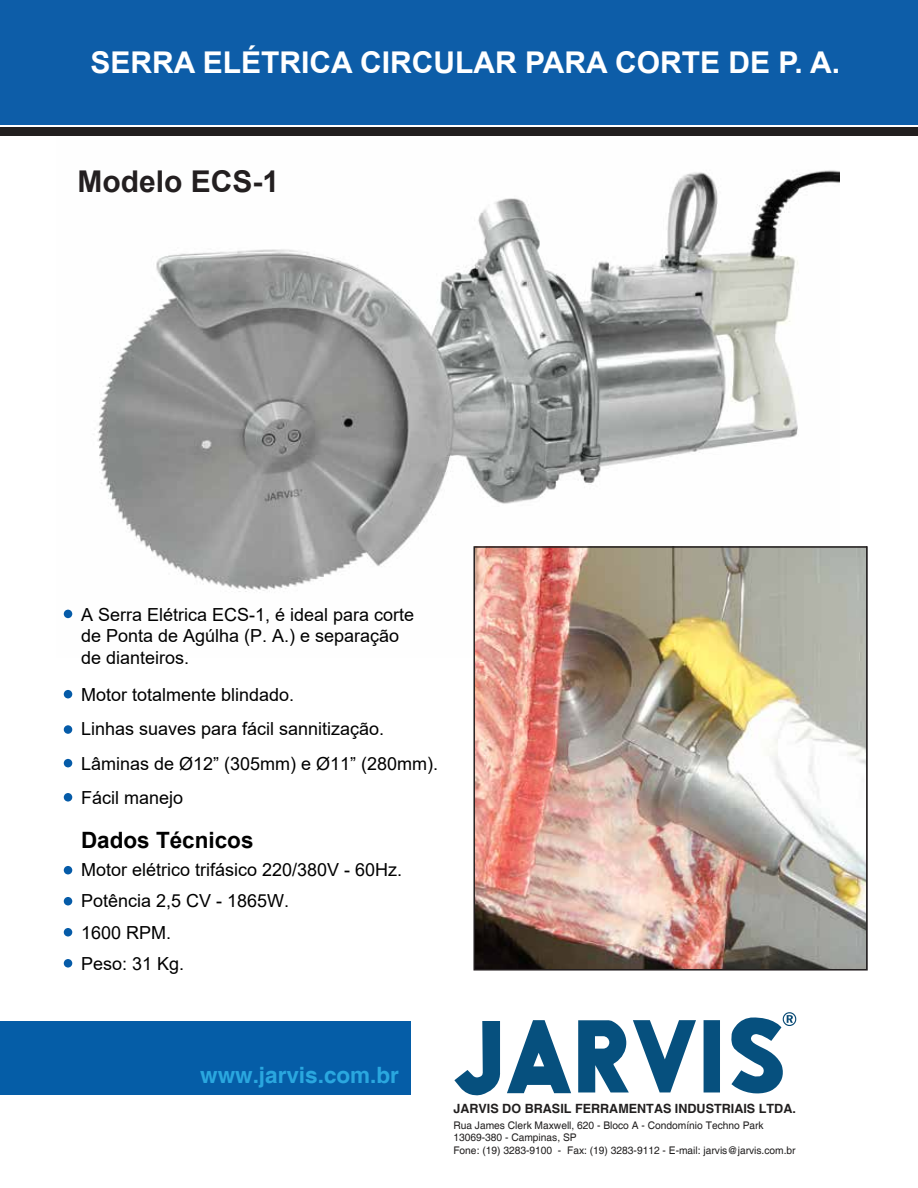
<style>
.page{position:relative;width:918px;height:1188px;background:#fff}
.page>*{position:absolute;margin:0;border:0;box-sizing:border-box;transform-origin:0 0}
.t1{font:700 30px "Arial";color:#fff}
.t2{font:700 30px "Arial";color:#231f20}
.t3{font:700 22.5px "Helvetica";color:#2aa7df}
.t4{font:700 22.5px "Arial";color:#010101}
.t5{font:18px/34.2px "Arial";color:#010101}
.t6{font:700 12.75px "Helvetica";color:#211f1f}
.t7{font:10.5px/12.3px "Helvetica";color:#211f1f}
</style>
<div class="page">
<img style="left:56px;top:135px;width:784px;height:484px">
<img style="left:476px;top:549px;width:389px;height:419px">
<div style="left:473px;top:546px;width:395px;height:425px;border:2px solid #231f20"></div>
<div style="left:0;top:0;width:918px;height:125px;background:#0d5da8"></div>
<div style="left:0;top:127px;width:918px;height:8px;background:#221f1f"></div>
<div style="left:64px;top:610px;width:8px;height:8px;background:#055ba8;border-radius:50%"></div>
<div style="left:64px;top:759px;width:8px;height:8px;background:#055ba8;border-radius:50%"></div>
<div style="left:64px;top:725px;width:8px;height:9px;background:#055ba8;border-radius:50%"></div>
<div style="left:64px;top:897px;width:8px;height:8px;background:#055ba8;border-radius:50%"></div>
<div style="left:64px;top:690px;width:8px;height:8px;background:#055ba8;border-radius:50%"></div>
<div style="left:64px;top:959px;width:8px;height:9px;background:#055ba8;border-radius:50%"></div>
<div style="left:64px;top:928px;width:8px;height:9px;background:#055ba8;border-radius:50%"></div>
<div style="left:64px;top:866px;width:8px;height:8px;background:#055ba8;border-radius:50%"></div>
<div style="left:64px;top:793px;width:8px;height:9px;background:#055ba8;border-radius:50%"></div>
<div style="left:0;top:1021px;width:411px;height:74px;background:#055da7"></div>
<svg style="left:454px;top:1012px;width:342px;height:84px"></svg>
<h1 class="t1" style="left:91px;top:41px;width:751px">SERRA ELÉTRICA CIRCULAR PARA CORTE DE P. A.</h1>
<h1 class="t2" style="left:78px;top:161px;width:203px">Modelo ECS-1</h1>
<p class="t5" style="left:81px;top:604px;width:335px;line-height:21.6px">A Serra Elétrica ECS-1, é ideal para corte de Ponta de Agúlha (P. A.) e separação de dianteiros.</p>
<p class="t5" style="left:81px;top:678px;width:359px">Motor totalmente blindado.<br>Linhas suaves para fácil sannitização.<br>Lâminas de Ø12” (305mm) e Ø11” (280mm).<br>Fácil manejo</p>
<p class="t4" style="left:81px;top:824px;width:174px">Dados Técnicos</p>
<p class="t5" style="left:81px;top:854px;width:323px;line-height:31.2px">Motor elétrico trifásico 220/380V - 60Hz.<br>Potência 2,5 CV - 1865W.<br>1600 RPM.<br>Peso: 31 Kg.</p>
<p class="t3" style="left:200px;top:1061px;width:200px">www.jarvis.com.br</p>
<p class="t6" style="left:453px;top:1101px;width:344px">JARVIS DO BRASIL FERRAMENTAS INDUSTRIAIS LTDA.</p>
<p class="t7" style="left:453px;top:1120px;width:344px">Rua James Clerk Maxwell, 620 - Bloco A - Condomínio Techno Park<br>13069-380 - Campinas, SP<br>Fone: (19) 3283-9100 - Fax: (19) 3283-9112 - E-mail: jarvis@jarvis.com.br</p>
</div>
